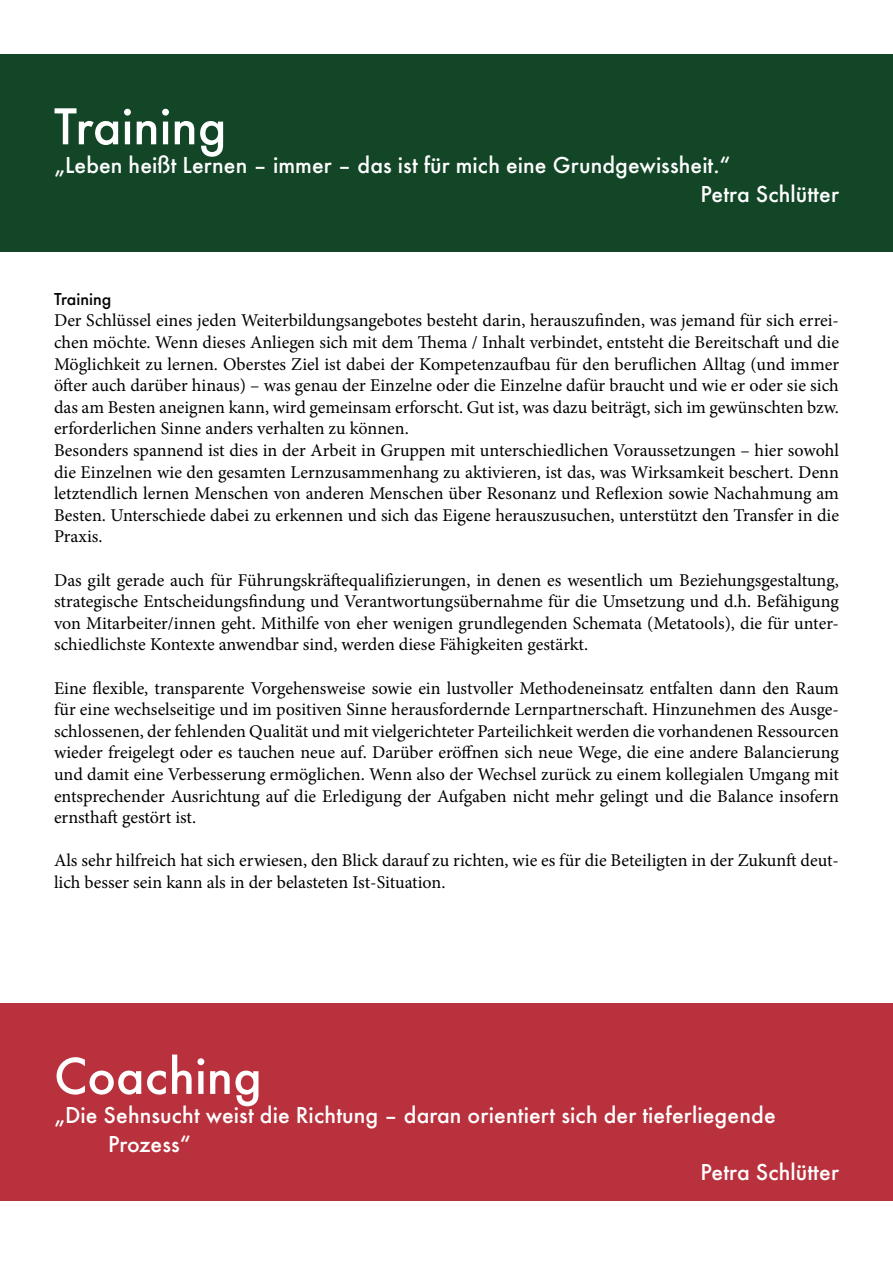
<style>
.page{position:relative;width:893px;height:1263px;background:#fff}
.page>*{position:absolute;margin:0;border:0;box-sizing:border-box;transform-origin:0 0}
.t1{font:500 54px "Function";color:#fff}
.t2{font:500 24px/28.8px "Function";letter-spacing:.005em;color:#fff}
.t3{font:18px/21.6px "Minion Pro";color:#000}
.t4{font:500 18px "Function";color:#000}
</style>
<div class="page">
<div style="left:0;top:1003px;width:893px;height:198px;background:#b9313d"></div>
<div style="left:0;top:54px;width:893px;height:198px;background:#134627"></div>
<h1 class="t1" style="left:54px;top:95px;width:174px">Training</h1>
<h2 class="t2" style="left:701px;top:151px;width:140px;text-indent:-647px">„Leben heißt Lernen – immer – das ist für mich eine Grundgewissheit.“<br>Petra Schlütter</h2>
<p class="t4" style="left:54px;top:288px;width:59px">Training</p>
<p class="t3" style="left:54px;top:310px;width:786px">Der Schlüssel eines jeden Weiterbildungsangebotes besteht darin, herauszufinden, was jemand für sich errei&shy;chen möchte. Wenn dieses Anliegen sich mit dem Thema / Inhalt verbindet, entsteht die Bereitschaft und die Möglichkeit zu lernen. Oberstes Ziel ist dabei der Kompetenzaufbau für den beruflichen Alltag (und immer öfter auch darüber hinaus) – was genau der Einzelne oder die Einzelne dafür braucht und wie er oder sie sich das am Besten aneignen kann, wird gemeinsam erforscht. Gut ist, was dazu beiträgt, sich im gewünschten bzw. erforderlichen Sinne anders verhalten zu können.<br>Besonders spannend ist dies in der Arbeit in Gruppen mit unterschiedlichen Voraussetzungen – hier sowohl die Einzelnen wie den gesamten Lernzusammenhang zu aktivieren, ist das, was Wirksamkeit beschert. Denn letztendlich lernen Menschen von anderen Menschen über Resonanz und Reflexion sowie Nachahmung am Besten. Unterschiede dabei zu erkennen und sich das Eigene herauszusuchen, unterstützt den Transfer in die Praxis.</p>
<p class="t3" style="left:54px;top:569px;width:786px;text-align:justify">Das gilt gerade auch für Führungskräftequalifizierungen, in denen es wesentlich um Beziehungsgestaltung, strategische Entscheidungsfindung und Verantwortungsübernahme für die Umsetzung und d.h. Befähigung von Mitarbeiter/innen geht. Mithilfe von eher wenigen grundlegenden Schemata (Metatools), die für unter&shy;schiedlichste Kontexte anwendbar sind, werden diese Fähigkeiten gestärkt.</p>
<p class="t3" style="left:54px;top:677px;width:786px;text-align:justify">Eine flexible, transparente Vorgehensweise sowie ein lustvoller Methodeneinsatz entfalten dann den Raum für eine wechselseitige und im positiven Sinne herausfordernde Lernpartnerschaft. Hinzunehmen des Ausge&shy;schlossenen, der fehlenden Qualität und mit vielgerichteter Parteilichkeit werden die vorhandenen Ressourcen wieder freigelegt oder es tauchen neue auf. Darüber eröffnen sich neue Wege, die eine andere Balancierung und damit eine Verbesserung ermöglichen. Wenn also der Wechsel zurück zu einem kollegialen Umgang mit entsprechender Ausrichtung auf die Erledigung der Aufgaben nicht mehr gelingt und die Balance insofern ernsthaft gestört ist.</p>
<p class="t3" style="left:54px;top:850px;width:786px">Als sehr hilfreich hat sich erwiesen, den Blick darauf zu richten, wie es für die Beteiligten in der Zukunft deut&shy;lich besser sein kann als in der belasteten Ist-Situation.</p>
<h1 class="t1" style="left:54px;top:1044px;width:209px">Coaching</h1>
<h2 class="t2" style="left:54px;top:1100px;width:723px">„Die Sehnsucht weist die Richtung – daran orientiert sich der tieferliegende</h2>
<h2 class="t2" style="left:108px;top:1129px;width:84px">Prozess“</h2>
<h2 class="t2" style="left:701px;top:1158px;width:140px">Petra Schlütter</h2>
</div>
